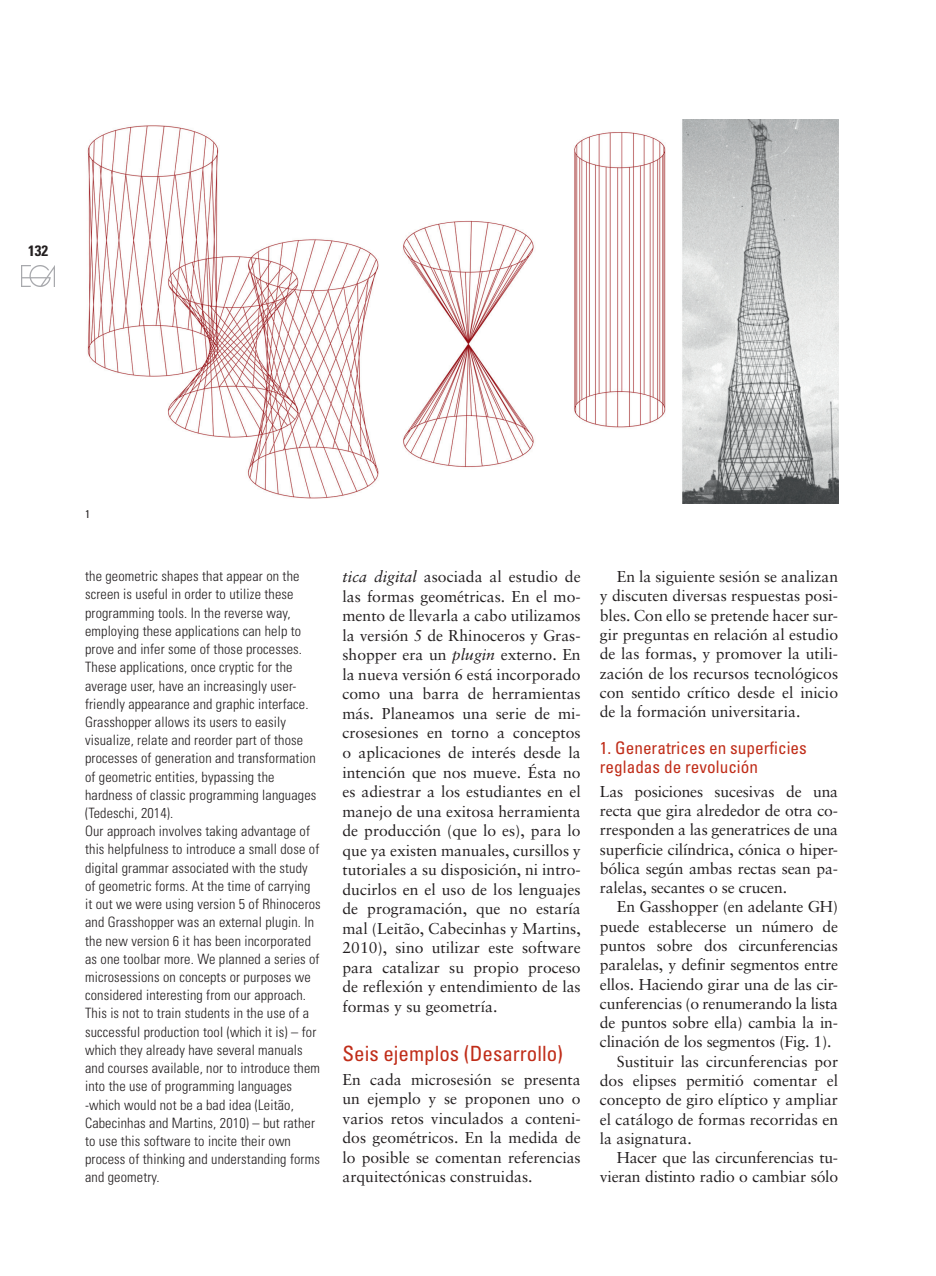
<style>
.page{position:relative;width:936px;height:1276px;background:#fff}
.page>*{position:absolute;margin:0;border:0;box-sizing:border-box;transform-origin:0 0}
.TITULAR_1_CAST{font:condensed 21px "Univers";color:#c02d19}
.SUBTITULO_CAST{font:condensed 17.25px/19.6px "Univers";color:#c02d19}
.t1{font:15.75px/19.5px "Sabon";color:#231f20;text-align:justify}
.t2{font:700 condensed 15px "Univers";color:#231f20}
.t3{font:300 condensed 14.25px/18.1px "Univers";letter-spacing:.01em;color:#231f20}
.PIES_DE_FOTO_INGLES{font:condensed 11.25px "Univers";color:#231f20}
.s1{font-style:italic}
</style>
<div class="page">
<img style="left:22px;top:265px;width:33px;height:21px">
<img style="left:87px;top:119px;width:751px;height:384px">
<p class="t2" style="left:28px;top:242px;width:21px">132</p>
<p class="PIES_DE_FOTO_INGLES" style="left:85px;top:507px;width:6px">1</p>
<p class="t3" style="left:85px;top:567px;width:218px">the geometric shapes that appear on the screen is useful in order to utilize these programming tools. In the reverse way, employing these applications can help to prove and infer some of those processes.</p>
<p class="t3" style="left:85px;top:658px;width:233px">These applications, once cryptic for the average user, have an increasingly user&shy;friendly appearance and graphic interface.<br>Grasshopper allows its users to easily visualize, relate and reorder part of those processes of generation and transformation of geometric entities, bypassing the hardness of classic programming languages (Tedeschi, 2014).</p>
<p class="t3" style="left:85px;top:822px;width:237px">Our approach involves taking advantage of this helpfulness to introduce a small dose of digital grammar associated with the study of geometric forms. At the time of carrying it out we were using version 5 of Rhinoceros and Grasshopper was an external plugin. In the new version 6 it has been incorporated as one toolbar more. We planned a series of microsessions on concepts or purposes we considered interesting from our approach.<br>This is not to train students in the use of a successful production tool (which it is) – for which they already have several manuals and courses available, nor to introduce them into the use of programming languages -which would not be a bad idea (Leitão, Cabecinhas and Martins, 2010) – but rather to use this software to incite their own process of thinking and understanding forms and geometry.</p>
<p class="t1" style="left:342px;top:567px;width:240px"><span class="s1">tica digital</span> asociada al estudio de las formas geométricas. En el mo&shy;mento de llevarla a cabo utilizamos la versión 5 de Rhinoceros y Gras&shy;shopper era un <span class="s1">plugin</span> externo. En la nueva versión 6 está incorporado como una barra de herramientas más. Planeamos una serie de mi&shy;crosesiones en torno a conceptos o aplicaciones de interés desde la intención que nos mueve. Ésta no es adiestrar a los estudiantes en el manejo de una exitosa herramienta de producción (que lo es), para lo que ya existen manuales, cursillos y tutoriales a su disposición, ni intro&shy;ducirlos en el uso de los lenguajes de programación, que no estaría mal (Leitão, Cabecinhas y Martins, 2010), sino utilizar este software para catalizar su propio proceso de reflexión y entendimiento de las formas y su geometría.</p>
<p class="TITULAR_1_CAST" style="left:342px;top:1040px;width:222px">Seis ejemplos (Desarrollo)</p>
<p class="t1" style="left:342px;top:1069px;width:240px">En cada microsesión se presenta un ejemplo y se proponen uno o varios retos vinculados a conteni&shy;dos geométricos. En la medida de lo posible se comentan referencias arquitectónicas construidas.</p>
<p class="t1" style="left:600px;top:567px;width:240px;text-indent:17px">En la siguiente sesión se analizan y discuten diversas respuestas posi&shy;bles. Con ello se pretende hacer sur&shy;gir preguntas en relación al estudio de las formas, y promover la utili&shy;zación de los recursos tecnológicos con sentido crítico desde el inicio de la formación universitaria.</p>
<p class="SUBTITULO_CAST" style="left:600px;top:737px;width:208px">1. Generatrices en superficies regladas de revolución</p>
<p class="t1" style="left:600px;top:781px;width:240px">Las posiciones sucesivas de una recta que gira alrededor de otra co&shy;rresponden a las generatrices de una superficie cilíndrica, cónica o hiper&shy;bólica según ambas rectas sean pa&shy;ralelas, secantes o se crucen.</p>
<p class="t1" style="left:600px;top:897px;width:240px;text-indent:17px">En Gasshopper (en adelante GH) puede establecerse un número de puntos sobre dos circunferencias paralelas, y definir segmentos entre ellos. Haciendo girar una de las cir&shy;cunferencias (o renumerando la lista de puntos sobre ella) cambia la in&shy;clinación de los segmentos (Fig. 1).</p>
<p class="t1" style="left:600px;top:1051px;width:240px;text-indent:17px">Sustituir las circunferencias por dos elipses permitió comentar el concepto de giro elíptico y ampliar el catálogo de formas recorridas en la asignatura.</p>
<p class="t1" style="left:600px;top:1148px;width:240px;text-align:right">Hacer que las circunferencias tu&shy;vieran distinto radio o cambiar sólo</p>
</div>
